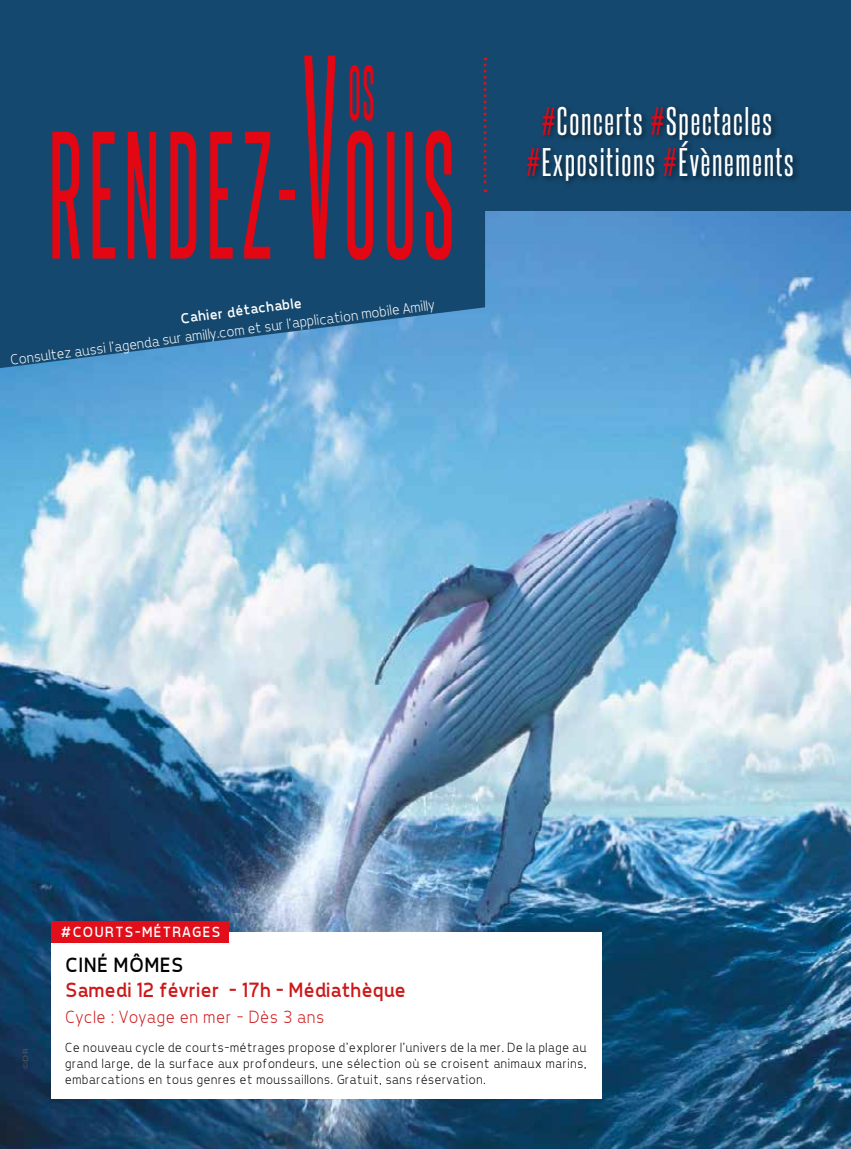
<style>
.page{position:relative;width:851px;height:1149px;background:#fff}
.page>*{position:absolute;margin:0;border:0;box-sizing:border-box;transform-origin:0 0}
.t1{font:153.9px "Steelfish Rg";letter-spacing:.07em;color:#e30613;scale:.65 1}
.t2{font:88.95px "Steelfish Rg";color:#e30613;scale:.48 1}
.t3{font:34.35px/41.2px "Steelfish Rg";letter-spacing:.05em;color:#fff;text-align:center}
.t4{font:21px "Tepeno Sans";letter-spacing:.02em;color:#cd1719}
.t5{font:21px "Tepeno Sans";letter-spacing:.05em;color:#000}
.t6{font:300 18px "Tepeno Sans";letter-spacing:.05em;color:#cd1719}
.t7{font:300 15px "Tepeno Sans";color:#fff}
.t8{font:15px "Tepeno Sans";letter-spacing:.1em;color:#fff}
.t9{font:300 13.5px/16.2px "Tepeno Sans";letter-spacing:.05em;color:#000;text-align:justify}
.t10{font:7.8px "Myriad Pro";color:#575756;scale:1.33 1}
.s1{font-size:246.3px}
.s2{color:#e20717}
</style>
<div class="page">
<img style="left:0;top:211px;width:850px;height:937px">
<svg style="left:0;top:0;width:485px;height:368px;background:#1b4f76"></svg>
<div style="left:468px;top:0;width:382px;height:211px;background:#15486e"></div>
<svg style="left:483px;top:57px;width:3px;height:135px"></svg>
<div style="left:51px;top:931px;width:550px;height:166px;background:#fff"></div>
<div style="left:51px;top:921px;width:177px;height:21px;background:#e20f1a"></div>
<h1 class="t1" style="left:49px;top:101px;width:625px">RENDEZ-<span class="s1">V</span>OUS</h1>
<h2 class="t2" style="left:348px;top:29px;width:57px">os</h2>
<p class="t8" style="left:179px;top:310px;width:123px;rotate:-8deg">Cahier détachable</p>
<p class="t7" style="left:9px;top:353px;width:428px;rotate:-8deg">Consultez aussi l'agenda sur amilly.com et sur l'application mobile Amilly</p>
<h3 class="t3" style="left:526px;top:99px;width:269px"><span class="s2">#</span>Concerts <span class="s2">#</span>Spectacles <span class="s2">#</span>Expositions <span class="s2">#</span>Évènements</h3>
<p class="t8" style="left:60px;top:923px;width:161px">#COURTS-MÉTRAGES</p>
<h3 class="t5" style="left:65px;top:951px;width:119px">CINÉ MÔMES</h3>
<h3 class="t4" style="left:65px;top:977px;width:341px">Samedi 12 février - 17h - Médiathèque</h3>
<h3 class="t6" style="left:65px;top:1005px;width:260px">Cycle : Voyage en mer - Dès 3 ans</h3>
<p class="t10" style="left:21px;top:1068px;width:17px;rotate:-90deg">©DR</p>
<p class="t9" style="left:65px;top:1038px;width:522px">Ce nouveau cycle de courts-métrages propose d’explorer l’univers de la mer. De la plage au grand large, de la surface aux profondeurs, une sélection où se croisent animaux marins, embarcations en tous genres et moussaillons. Gratuit, sans réservation.</p>
</div>
